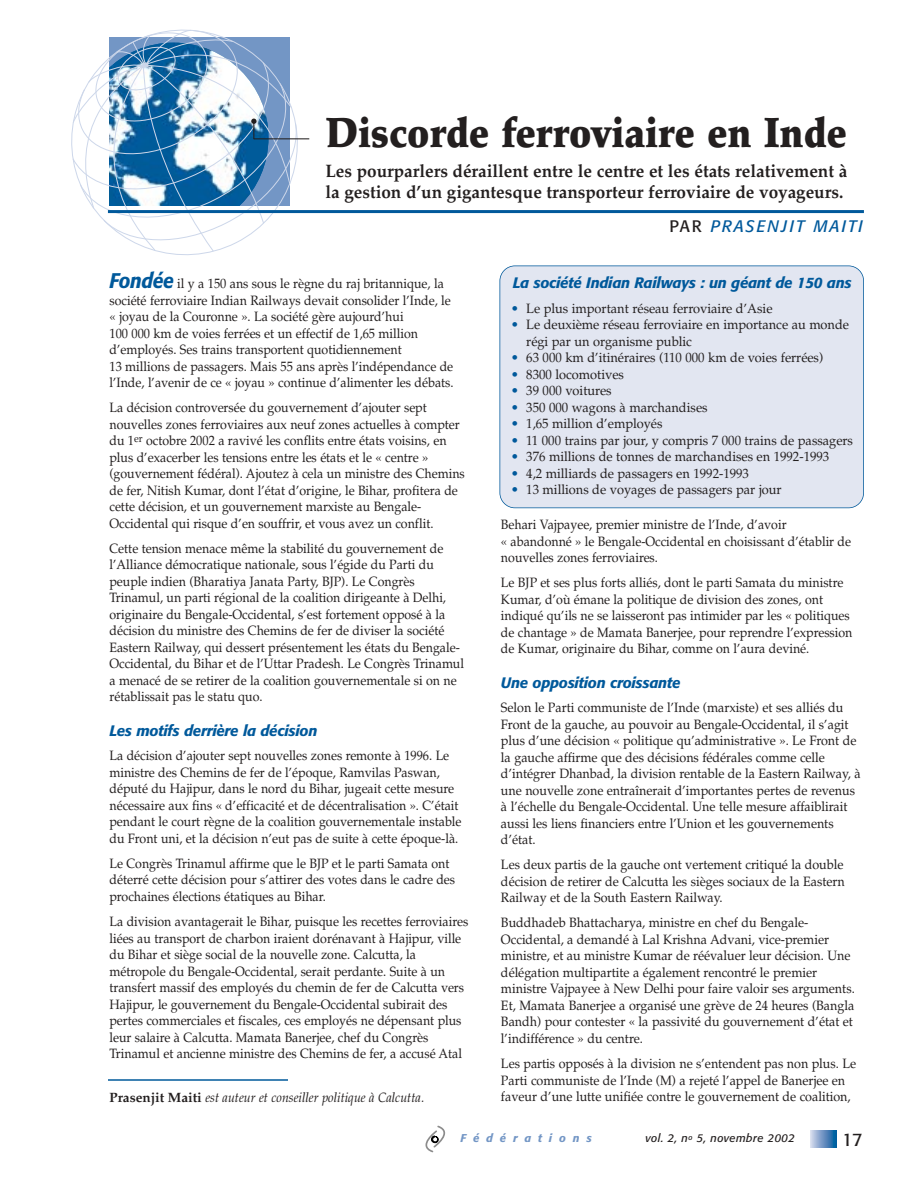
<style>
.page{position:relative;width:918px;height:1188px;background:#fff}
.page>*{position:absolute;margin:0;border:0;box-sizing:border-box;transform-origin:0 0}
.t1{font:900 42px "Palatino";color:#231f1f;scale:.9 1}
.t2{font:700 18px/21px "Palatino";color:#231f1f;scale:.95 1}
.t3{font:18px "Formata";color:#231f1f}
.t4{font:italic 16.5px "Formata";letter-spacing:.115em;color:#00599b}
.t5{font:italic 500 15px "Formata";letter-spacing:-.02em;color:#00599b}
.t6{font:13.5px/16.5px "Palatino";color:#231f1f;scale:.92 1}
.t7{font:13.5px/16.5px "Palatino";color:#231f1f;scale:.93 1}
.t8{font:13.5px/16.5px "Palatino";color:#231f1f;scale:.95 1}
.t9{font:italic 13.5px "Palatino";color:#231f1f;scale:.92 1}
.t10{font:italic 11.25px "Formata";letter-spacing:.03em;color:#231f1f}
.t11{font:italic 500 11.25px "Formata";letter-spacing:.61em;color:#7396c5}
.s1{font-style:normal;color:#231f1f}
.s2{font-family:"Formata";font-weight:500;font-style:italic;font-size:21px;color:#00599b}
.s3{color:#00599b}
.s4{font-weight:700;font-style:normal}
</style>
<div class="page">
<svg style="left:810px;top:1130px;width:27px;height:17px"></svg>
<svg style="left:71px;top:37px;width:221px;height:215px"></svg>
<hr style="left:108px;top:210px;width:756px;height:3px;background:#00599b">
<svg style="left:425px;top:1125px;width:21px;height:28px"></svg>
<svg style="left:73px;top:29px;width:208px;height:170px"></svg>
<hr style="left:254px;top:138px;width:55px;height:1px;background:#231f1f">
<hr style="left:108px;top:1079px;width:180px;height:2px;background:#00599b">
<div style="left:500px;top:266px;width:364px;height:242px;background:#e2e6f1;border-radius:15px"></div>
<div style="left:500px;top:266px;width:364px;height:242px;border:2px solid #00599b;border-radius:15px"></div>
<h1 class="t1" style="left:326px;top:116px;width:581px">Discorde ferroviaire en Inde</h1>
<h2 class="t2" style="left:326px;top:162px;width:551px">Les pourparlers déraillent entre le centre et les états relativement à la gestion d’un gigantesque transporteur ferroviaire de voyageurs.</h2>
<p class="t4" style="left:669px;top:219px;width:195px"><span class="s1">PAR</span> PRASENJIT MAITI</p>
<p class="t6" style="left:109px;top:277px;width:376px"><span class="s2">Fondée</span> il y a 150 ans sous le règne du raj britannique, la société ferroviaire Indian Railways devait consolider l’Inde, le « joyau de la Couronne ». La société gère aujourd’hui<br>100 000 km de voies ferrées et un effectif de 1,65 million d’employés. Ses trains transportent quotidiennement<br>13 millions de passagers. Mais 55 ans après l’indépendance de l’Inde, l’avenir de ce « joyau » continue d’alimenter les débats.</p>
<p class="t6" style="left:109px;top:401px;width:388px">La décision controversée du gouvernement d’ajouter sept nouvelles zones ferroviaires aux neuf zones actuelles à compter du 1<sup>er</sup> octobre 2002 a ravivé les conflits entre états voisins, en plus d’exacerber les tensions entre les états et le « centre » (gouvernement fédéral). Ajoutez à cela un ministre des Chemins de fer, Nitish Kumar, dont l’état d’origine, le Bihar, profitera de cette décision, et un gouvernement marxiste au Bengale-Occidental qui risque d’en souffrir, et vous avez un conflit.</p>
<p class="t6" style="left:110px;top:542px;width:387px">Cette tension menace même la stabilité du gouvernement de l’Alliance démocratique nationale, sous l’égide du Parti du peuple indien (Bharatiya Janata Party, BJP). Le Congrès Trinamul, un parti régional de la coalition dirigeante à Delhi, originaire du Bengale-Occidental, s’est fortement opposé à la décision du ministre des Chemins de fer de diviser la société Eastern Railway, qui dessert présentement les états du Bengale-Occidental, du Bihar et de l’Uttar Pradesh. Le Congrès Trinamul a menacé de se retirer de la coalition gouvernementale si on ne rétablissait pas le statu quo.</p>
<p class="t5" style="left:110px;top:724px;width:209px">Les motifs derrière la décision</p>
<p class="t6" style="left:110px;top:749px;width:384px">La décision d’ajouter sept nouvelles zones remonte à 1996. Le ministre des Chemins de fer de l’époque, Ramvilas Paswan, député du Hajipur, dans le nord du Bihar, jugeait cette mesure nécessaire aux fins « d’efficacité et de décentralisation ». C’était pendant le court règne de la coalition gouvernementale instable du Front uni, et la décision n’eut pas de suite à cette époque-là.</p>
<p class="t6" style="left:110px;top:857px;width:377px">Le Congrès Trinamul affirme que le BJP et le parti Samata ont déterré cette décision pour s’attirer des votes dans le cadre des prochaines élections étatiques au Bihar.</p>
<p class="t6" style="left:110px;top:915px;width:392px">La division avantagerait le Bihar, puisque les recettes ferroviaires liées au transport de charbon iraient dorénavant à Hajipur, ville du Bihar et siège social de la nouvelle zone. Calcutta, la métropole du Bengale-Occidental, serait perdante. Suite à un transfert massif des employés du chemin de fer de Calcutta vers Hajipur, le gouvernement du Bengale-Occidental subirait des pertes commerciales et fiscales, ces employés ne dépensant plus leur salaire à Calcutta. Mamata Banerjee, chef du Congrès Trinamul et ancienne ministre des Chemins de fer, a accusé Atal</p>
<p class="t5" style="left:513px;top:276px;width:340px">La société Indian Railways : un géant de 150 ans</p>
<p class="t8" style="left:511px;top:302px;width:277px"><span class="s3">•</span> Le plus important réseau ferroviaire d’Asie</p>
<p class="t8" style="left:526px;top:318px;width:341px;text-indent:-15px"><span class="s3">•</span> Le deuxième réseau ferroviaire en importance au monde régi par un organisme public</p>
<p class="t8" style="left:511px;top:351px;width:330px"><span class="s3">•</span> 63 000 km d’itinéraires (110 000 km de voies ferrées)</p>
<p class="t8" style="left:511px;top:368px;width:121px"><span class="s3">•</span> 8300 locomotives</p>
<p class="t8" style="left:511px;top:384px;width:108px"><span class="s3">•</span> 39 000 voitures</p>
<p class="t8" style="left:511px;top:401px;width:209px"><span class="s3">•</span> 350 000 wagons à marchandises</p>
<p class="t8" style="left:511px;top:417px;width:161px"><span class="s3">•</span> 1,65 million d’employés</p>
<p class="t8" style="left:511px;top:434px;width:362px"><span class="s3">•</span> 11 000 trains par jour, y compris 7 000 trains de passagers</p>
<p class="t8" style="left:511px;top:450px;width:337px"><span class="s3">•</span> 376 millions de tonnes de marchandises en 1992-1993</p>
<p class="t8" style="left:511px;top:467px;width:252px"><span class="s3">•</span> 4,2 milliards de passagers en 1992-1993</p>
<p class="t8" style="left:511px;top:483px;width:286px"><span class="s3">•</span> 13 millions de voyages de passagers par jour</p>
<p class="t6" style="left:501px;top:518px;width:382px">Behari Vajpayee, premier ministre de l’Inde, d’avoir<br>« abandonné » le Bengale-Occidental en choisissant d’établir de nouvelles zones ferroviaires.</p>
<p class="t6" style="left:501px;top:576px;width:384px">Le BJP et ses plus forts alliés, dont le parti Samata du ministre Kumar, d’où émane la politique de division des zones, ont indiqué qu’ils ne se laisseront pas intimider par les « politiques de chantage » de Mamata Banerjee, pour reprendre l’expression de Kumar, originaire du Bihar, comme on l’aura deviné.</p>
<p class="t5" style="left:501px;top:676px;width:181px">Une opposition croissante</p>
<p class="t7" style="left:501px;top:701px;width:388px">Selon le Parti communiste de l’Inde (marxiste) et ses alliés du Front de la gauche, au pouvoir au Bengale-Occidental, il s’agit plus d’une décision « politique qu’administrative ». Le Front de la gauche affirme que des décisions fédérales comme celle d’intégrer Dhanbad, la division rentable de la Eastern Railway, à une nouvelle zone entraînerait d’importantes pertes de revenus à l’échelle du Bengale-Occidental. Une telle mesure affaiblirait aussi les liens financiers entre l’Union et les gouvernements d’état.</p>
<p class="t7" style="left:501px;top:858px;width:371px;text-align:justify">Les deux partis de la gauche ont vertement critiqué la double décision de retirer de Calcutta les sièges sociaux de la Eastern Railway et de la South Eastern Railway.</p>
<p class="t7" style="left:501px;top:916px;width:382px">Buddhadeb Bhattacharya, ministre en chef du Bengale-Occidental, a demandé à Lal Krishna Advani, vice-premier ministre, et au ministre Kumar de réévaluer leur décision. Une délégation multipartite a également rencontré le premier ministre Vajpayee à New Delhi pour faire valoir ses arguments.<br>Et, Mamata Banerjee a organisé une grève de 24 heures (Bangla Bandh) pour contester « la passivité du gouvernement d’état et l’indifférence » du centre.</p>
<p class="t7" style="left:501px;top:1057px;width:383px">Les partis opposés à la division ne s’entendent pas non plus. Le<br>Parti communiste de l’Inde (M) a rejeté l’appel de Banerjee en faveur d’une lutte unifiée contre le gouvernement de coalition,</p>
<p class="t11" style="left:461px;top:1133px;width:133px">Fédérations</p>
<p class="t10" style="left:646px;top:1133px;width:151px">vol. 2, n<sup>o</sup> 5, novembre 2002</p>
<p class="t9" style="left:110px;top:1092px;width:344px"><span class="s4">Prasenjit Maiti</span> est auteur et conseiller politique à Calcutta.</p>
<h2 class="t3" style="left:842px;top:1132px;width:22px">17</h2>
</div>
